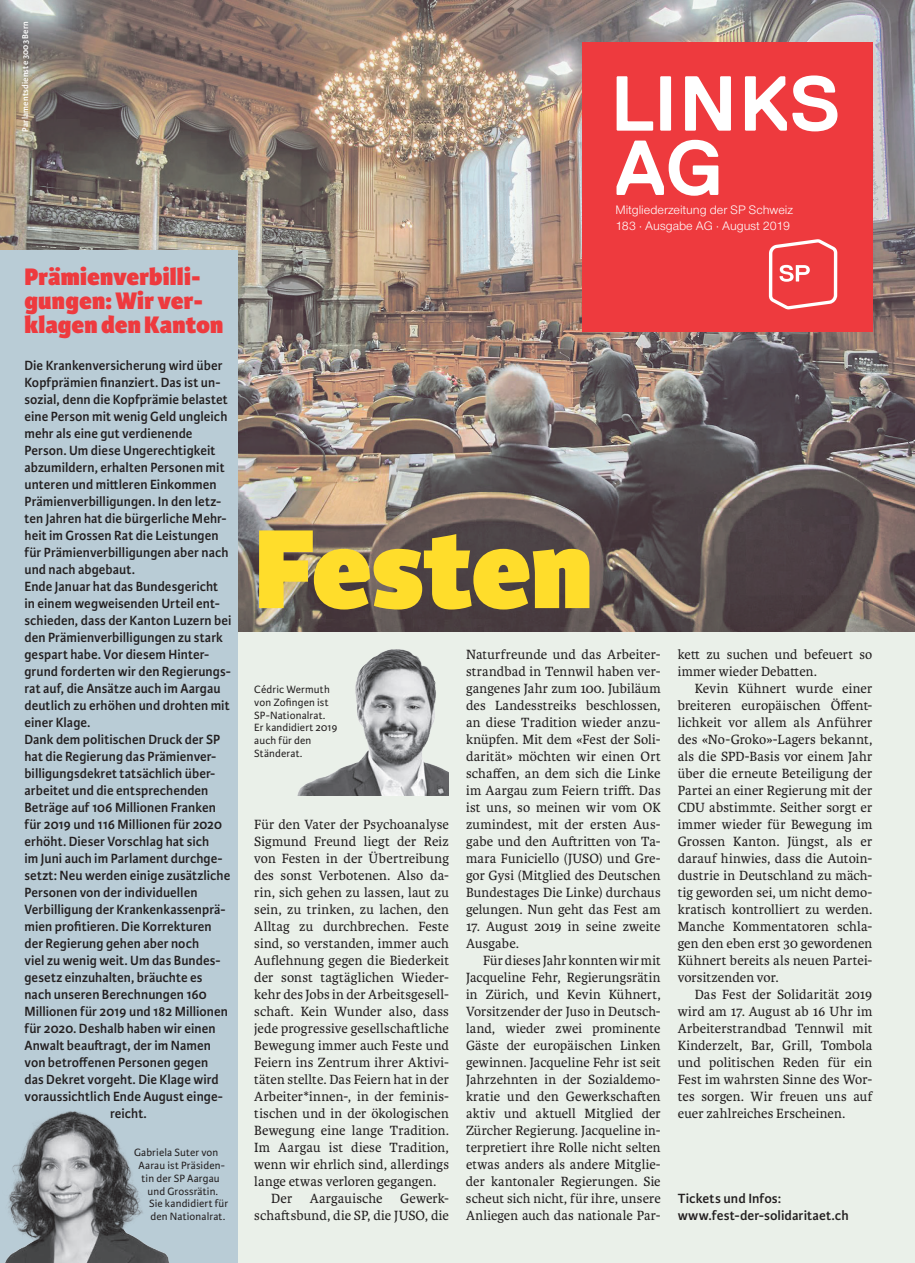
<style>
.page{position:relative;width:915px;height:1263px;background:#fff}
.page>*{position:absolute;margin:0;border:0;box-sizing:border-box;transform-origin:0 0}
.t1{font:800 120px "Karmina Sans";letter-spacing:-.01em;color:#ffdd2b}
.t2{font:700 77.7px "Replica";color:#fff}
.t3{font:800 25.5px/24px "Karmina Sans";letter-spacing:.005em;color:#ee3a3e}
.t4{font:14.25px/17px "Karmina";letter-spacing:.01em;color:#231f20;text-align:justify}
.t5{font:600 14.25px/17px "Karmina Sans";letter-spacing:.005em;color:#231f20}
.t6{font:12.75px/15.3px "Nimbus San Nov";color:#fff}
.t7{font:11.25px/12.8px "Karmina Sans";letter-spacing:.01em;color:#231f20}
.t8{font:600 9px "Karmina Sans";letter-spacing:.025em;color:#fff}
</style>
<div class="page">
<div style="left:0;top:0;width:914px;height:1263px;background:#eaf0e9"></div>
<img style="left:0;top:0;width:914px;height:631px">
<div style="left:0;top:251px;width:237px;height:1012px;background:#b9ccd6"></div>
<div style="left:582px;top:43px;width:290px;height:289px;background:#ee3a3e"></div>
<svg style="left:616px;top:76px;width:37px;height:55px"></svg>
<svg style="left:660px;top:76px;width:10px;height:55px"></svg>
<svg style="left:685px;top:76px;width:45px;height:55px"></svg>
<svg style="left:745px;top:76px;width:41px;height:55px"></svg>
<svg style="left:792px;top:75px;width:45px;height:56px"></svg>
<svg style="left:768px;top:239px;width:69px;height:70px"></svg>
<img style="left:297px;top:649px;width:152px;height:146px">
<img style="left:5px;top:1111px;width:164px;height:152px">
<p class="t8" style="left:20px;top:132px;width:112px;rotate:-90deg">Parlamentsdienste 3003 Bern</p>
<h3 class="t3" style="left:24px;top:266px;width:200px">Prämienverbilli&shy;gungen: Wir ver&shy;klagen den Kanton</h3>
<p class="t5" style="left:24px;top:357px;width:199px">Die Krankenversicherung wird über</p>
<p class="t5" style="left:24px;top:374px;width:197px">Kopfprämien finanziert. Das ist un-</p>
<p class="t5" style="left:24px;top:391px;width:205px">sozial, denn die Kopfprämie belastet</p>
<p class="t5" style="left:24px;top:408px;width:204px">eine Person mit wenig Geld ungleich</p>
<p class="t5" style="left:24px;top:425px;width:169px">mehr als eine gut verdienende</p>
<p class="t5" style="left:24px;top:442px;width:192px">Person. Um diese Ungerechtigkeit</p>
<p class="t5" style="left:24px;top:459px;width:201px">abzumildern, erhalten Personen mit</p>
<p class="t5" style="left:24px;top:476px;width:193px">unteren und mittleren Einkommen</p>
<p class="t5" style="left:24px;top:493px;width:198px">Prämienverbilligungen. In den letz-</p>
<p class="t5" style="left:24px;top:510px;width:203px">ten Jahren hat die bürgerliche Mehr-</p>
<p class="t5" style="left:24px;top:527px;width:195px">heit im Grossen Rat die Leistungen</p>
<p class="t5" style="left:24px;top:544px;width:205px">für Prämienverbilligungen aber nach</p>
<p class="t5" style="left:24px;top:561px;width:112px">und nach abgebaut.</p>
<p class="t5" style="left:24px;top:578px;width:195px">Ende Januar hat das Bundesgericht</p>
<p class="t5" style="left:24px;top:595px;width:197px">in einem wegweisenden Urteil ent-</p>
<p class="t5" style="left:24px;top:612px;width:208px">schieden, dass der Kanton Luzern bei</p>
<p class="t5" style="left:24px;top:629px;width:200px">den Prämienverbilligungen zu stark</p>
<p class="t5" style="left:24px;top:646px;width:186px">gespart habe. Vor diesem Hinter-</p>
<p class="t5" style="left:24px;top:663px;width:208px">grund forderten wir den Regierungs-</p>
<p class="t5" style="left:24px;top:680px;width:197px">rat auf, die Ansätze auch im Aargau</p>
<p class="t5" style="left:24px;top:697px;width:206px">deutlich zu erhöhen und drohten mit</p>
<p class="t5" style="left:24px;top:714px;width:67px">einer Klage.</p>
<p class="t5" style="left:24px;top:731px;width:197px">Dank dem politischen Druck der SP</p>
<p class="t5" style="left:24px;top:748px;width:193px">hat die Regierung das Prämienver-</p>
<p class="t5" style="left:24px;top:765px;width:192px">billigungsdekret tatsächlich über-</p>
<p class="t5" style="left:24px;top:782px;width:185px">arbeitet und die entsprechenden</p>
<p class="t5" style="left:24px;top:799px;width:193px">Beträge auf 106 Millionen Franken</p>
<p class="t5" style="left:24px;top:816px;width:199px">für 2019 und 116 Millionen für 2020</p>
<p class="t5" style="left:24px;top:833px;width:186px">erhöht. Dieser Vorschlag hat sich</p>
<p class="t5" style="left:24px;top:850px;width:200px">im Juni auch im Parlament durchge-</p>
<p class="t5" style="left:24px;top:867px;width:207px">setzt: Neu werden einige zusätzliche</p>
<p class="t5" style="left:24px;top:884px;width:174px">Personen von der individuellen</p>
<p class="t5" style="left:24px;top:901px;width:203px">Verbilligung der Krankenkassenprä-</p>
<p class="t5" style="left:24px;top:918px;width:188px">mien profitieren. Die Korrekturen</p>
<p class="t5" style="left:24px;top:935px;width:176px">der Regierung gehen aber noch</p>
<p class="t5" style="left:24px;top:952px;width:198px">viel zu wenig weit. Um das Bundes-</p>
<p class="t5" style="left:24px;top:969px;width:180px">gesetz einzuhalten, bräuchte es</p>
<p class="t5" style="left:24px;top:986px;width:184px">nach unseren Berechnungen 160</p>
<p class="t5" style="left:24px;top:1003px;width:205px">Millionen für 2019 und 182 Millionen</p>
<p class="t5" style="left:24px;top:1020px;width:193px">für 2020. Deshalb haben wir einen</p>
<p class="t5" style="left:24px;top:1037px;width:188px">Anwalt beauftragt, der im Namen</p>
<p class="t5" style="left:24px;top:1054px;width:185px">von betroffenen Personen gegen</p>
<p class="t5" style="left:24px;top:1071px;width:196px">das Dekret vorgeht. Die Klage wird</p>
<p class="t5" style="left:24px;top:1088px;width:200px">voraussichtlich Ende August einge-</p>
<p class="t5" style="left:110px;top:1105px;width:38px">reicht.</p>
<p class="t7" style="left:134px;top:1146px;width:86px">Gabriela Suter von</p>
<p class="t7" style="left:138px;top:1159px;width:88px">Aarau ist Präsiden-</p>
<p class="t7" style="left:141px;top:1172px;width:79px">tin der SP Aargau</p>
<p class="t7" style="left:147px;top:1185px;width:72px">und Grossrätin.</p>
<p class="t7" style="left:149px;top:1198px;width:81px">Sie kandidiert für</p>
<p class="t7" style="left:150px;top:1210px;width:76px">den Nationalrat.</p>
<h2 class="t2" style="left:614px;top:125px;width:110px">AG</h2>
<p class="t6" style="left:615px;top:202px;width:179px">Mitgliederzeitung der SP Schweiz<br>183 · Ausgabe AG · August 2019</p>
<h1 class="t1" style="left:254px;top:498px;width:340px">Festen</h1>
<p class="t7" style="left:254px;top:683px;width:85px">Cédric Wermuth von Zofingen ist<br>SP-Nationalrat.<br>Er kandidiert 2019 auch für den<br>Ständerat.</p>
<p class="t4" style="left:254px;top:816px;width:196px">Für den Vater der Psychoanalyse</p>
<p class="t4" style="left:254px;top:833px;width:196px">Sigmund Freund liegt der Reiz</p>
<p class="t4" style="left:254px;top:850px;width:196px">von Festen in der Übertreibung</p>
<p class="t4" style="left:254px;top:867px;width:196px">des sonst Verbotenen. Also da-</p>
<p class="t4" style="left:254px;top:884px;width:196px">rin, sich gehen zu lassen, laut zu</p>
<p class="t4" style="left:254px;top:901px;width:196px">sein, zu trinken, zu lachen, den</p>
<p class="t4" style="left:254px;top:918px;width:196px">Alltag zu durchbrechen. Feste</p>
<p class="t4" style="left:254px;top:935px;width:196px">sind, so verstanden, immer auch</p>
<p class="t4" style="left:254px;top:952px;width:196px">Auflehnung gegen die Biederkeit</p>
<p class="t4" style="left:254px;top:969px;width:196px">der sonst tagtäglichen Wieder-</p>
<p class="t4" style="left:254px;top:986px;width:196px">kehr des Jobs in der Arbeitsgesell-</p>
<p class="t4" style="left:254px;top:1003px;width:196px">schaft. Kein Wunder also, dass</p>
<p class="t4" style="left:254px;top:1020px;width:196px">jede progressive gesellschaftliche</p>
<p class="t4" style="left:254px;top:1037px;width:196px">Bewegung immer auch Feste und</p>
<p class="t4" style="left:254px;top:1054px;width:196px">Feiern ins Zentrum ihrer Aktivi-</p>
<p class="t4" style="left:254px;top:1071px;width:196px">täten stellte. Das Feiern hat in der</p>
<p class="t4" style="left:254px;top:1088px;width:196px">Arbeiter*innen-, in der feminis-</p>
<p class="t4" style="left:254px;top:1105px;width:196px">tischen und in der ökologischen</p>
<p class="t4" style="left:254px;top:1122px;width:196px">Bewegung eine lange Tradition.</p>
<p class="t4" style="left:254px;top:1139px;width:196px">Im Aargau ist diese Tradition,</p>
<p class="t4" style="left:254px;top:1156px;width:196px">wenn wir ehrlich sind, allerdings</p>
<p class="t4" style="left:254px;top:1173px;width:183px">lange etwas verloren gegangen.</p>
<p class="t4" style="left:271px;top:1190px;width:179px">Der Aargauische Gewerk-</p>
<p class="t4" style="left:254px;top:1207px;width:196px">schaftsbund, die SP, die JUSO, die</p>
<p class="t4" style="left:466px;top:646px;width:196px">Naturfreunde und das Arbeiter&shy;strandbad in Tennwil haben ver&shy;gangenes Jahr zum 100. Jubiläum des Landesstreiks beschlossen, an diese Tradition wieder anzu&shy;knüpfen. Mit dem «Fest der Soli&shy;darität» möchten wir einen Ort schaffen, an dem sich die Linke im Aargau zum Feiern trifft. Das ist uns, so meinen wir vom OK zumindest, mit der ersten Aus&shy;gabe und den Auftritten von Ta&shy;mara Funiciello (JUSO) und Gre&shy;gor Gysi (Mitglied des Deutschen Bundestages Die Linke) durchaus gelungen. Nun geht das Fest am</p>
<p class="t4" style="left:466px;top:918px;width:196px">17. August 2019 in seine zweite<br>Ausgabe.</p>
<p class="t4" style="left:466px;top:952px;width:196px;text-indent:17px">Für dieses Jahr konnten wir mit Jacqueline Fehr, Regierungsrätin in Zürich, und Kevin Kühnert, Vorsitzender der Juso in Deutsch&shy;land, wieder zwei prominente Gäste der europäischen Linken gewinnen. Jacqueline Fehr ist seit Jahrzehnten in der Sozialdemo&shy;kratie und den Gewerkschaften aktiv und aktuell Mitglied der Zürcher Regierung. Jacqueline in&shy;terpretiert ihre Rolle nicht selten etwas anders als andere Mitglie&shy;der kantonaler Regierungen. Sie scheut sich nicht, für ihre, unsere Anliegen auch das nationale Par-</p>
<p class="t4" style="left:677px;top:646px;width:196px">kett zu suchen und befeuert so immer wieder Debatten.</p>
<p class="t4" style="left:677px;top:680px;width:196px;text-indent:17px">Kevin Kühnert wurde einer breiteren europäischen Öffent&shy;lichkeit vor allem als Anführer des «No-Groko»-Lagers bekannt, als die SPD-Basis vor einem Jahr über die erneute Beteiligung der Partei an einer Regierung mit der CDU abstimmte. Seither sorgt er immer wieder für Bewegung im Grossen Kanton. Jüngst, als er darauf hinwies, dass die Autoin&shy;dustrie in Deutschland zu mäch&shy;tig geworden sei, um nicht demo&shy;kratisch kontrolliert zu werden.<br>Manche Kommentatoren schla&shy;gen den eben erst 30 gewordenen Kühnert bereits als neuen Partei&shy;vorsitzenden vor.</p>
<p class="t4" style="left:677px;top:986px;width:196px;text-indent:17px">Das Fest der Solidarität 2019 wird am 17. August ab 16 Uhr im Arbeiterstrandbad Tennwil mit Kinderzelt, Bar, Grill, Tombola und politischen Reden für ein Fest im wahrsten Sinne des Wor&shy;tes sorgen. Wir freuen uns auf euer zahlreiches Erscheinen.</p>
<p class="t5" style="left:677px;top:1190px;width:172px">Tickets und Infos: www.fest-der-solidaritaet.ch</p>
</div>
